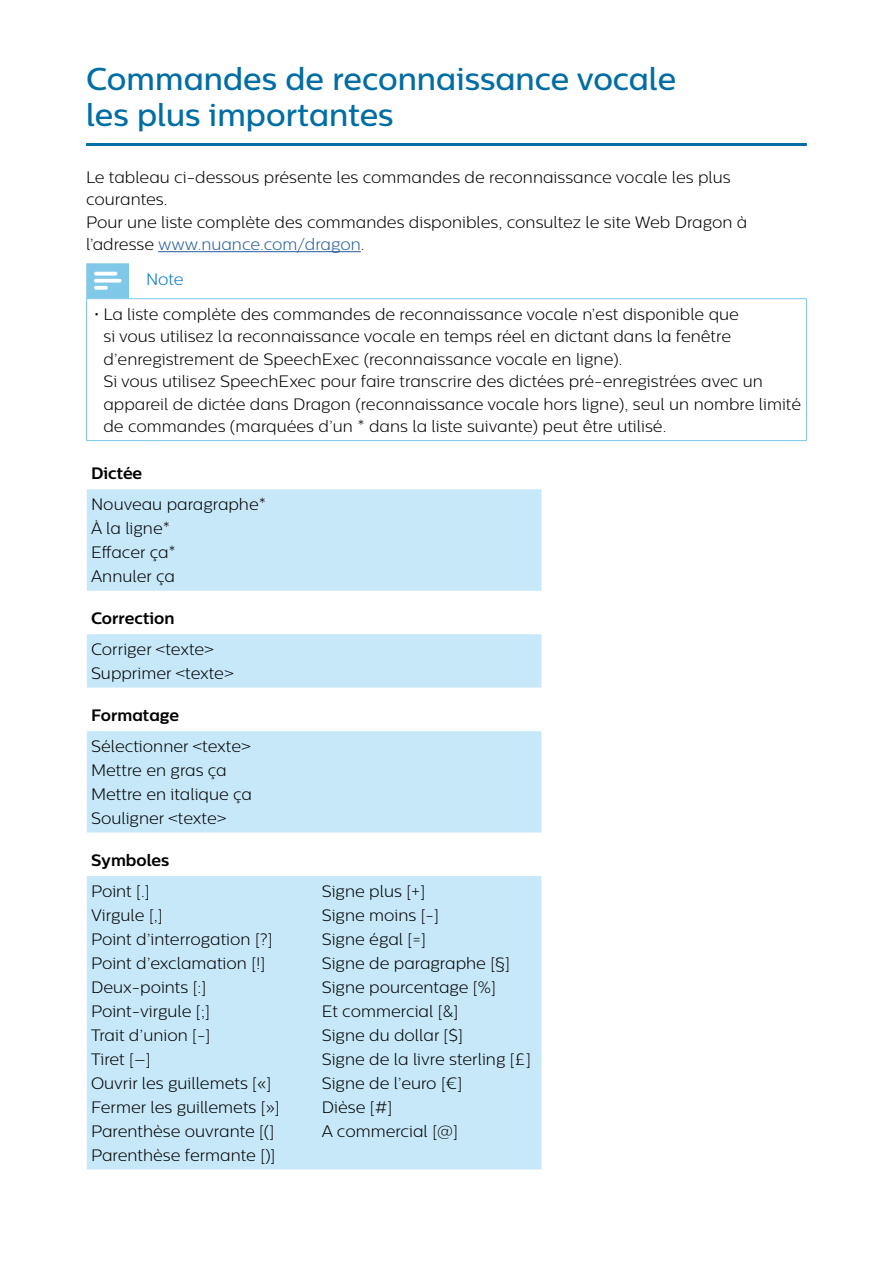
<style>
.page{position:relative;width:893px;height:1263px;background:#fff}
.page>*{position:absolute;margin:0;border:0;box-sizing:border-box;transform-origin:0 0}
.Kapitelüberschrift{font:500 31.5px/36px "Centrale Sans";color:#006da4}
.Fließtext_mit_Abstan{font:300 16.5px/22.5px "Centrale Sans";color:#000}
.Tabelle_Fliesstext{font:300 16.5px "Centrale Sans";color:#000}
.Tabelle_Fliesstext_h{font:700 16.5px "Centrale Sans";color:#000}
.Safety_Signalword{font:300 16.5px "Centrale Sans";color:#0079c1}
.s1{color:#275b9b}
</style>
<div class="page">
<hr style="left:86px;top:143px;width:721px;height:3px;background:#006da4">
<hr style="left:158px;top:251px;width:203px;height:1px;background:#275b9b">
<hr style="left:86px;top:299px;width:1px;height:141px;background:#7ec8ec">
<hr style="left:806px;top:299px;width:1px;height:141px;background:#7ec8ec">
<hr style="left:86px;top:440px;width:60px;height:1px;background:#7ec8ec">
<hr style="left:146px;top:440px;width:661px;height:1px;background:#7ec8ec">
<hr style="left:146px;top:298px;width:661px;height:1px;background:#7ec8ec">
<hr style="left:86px;top:298px;width:60px;height:1px;background:#7ec8ec">
<svg style="left:86px;top:263px;width:43px;height:35px;background:#95d1eb"></svg>
<svg style="left:87px;top:489px;width:454px;height:680px;fill:#c7e8f9"></svg>
<p class="Kapitelüberschrift" style="left:86px;top:60px;width:592px">Commandes de reconnaissance vocale les plus importantes</p>
<p class="Fließtext_mit_Abstan" style="left:86px;top:165px;width:663px">Le tableau ci-dessous présente les commandes de reconnaissance vocale les plus courantes.<br>Pour une liste complète des commandes disponibles, consultez le site Web Dragon à l’adresse <span class="s1">www.nuance.com/dragon</span>.</p>
<p class="Safety_Signalword" style="left:146px;top:270px;width:39px">Note</p>
<p class="Fließtext_mit_Abstan" style="left:103px;top:302px;width:699px;text-indent:-10px">• La liste complète des commandes de reconnaissance vocale n’est disponible que<br>si vous utilisez la reconnaissance vocale en temps réel en dictant dans la fenêtre d’enregistrement de SpeechExec (reconnaissance vocale en ligne).<br>Si vous utilisez SpeechExec pour faire transcrire des dictées pré-enregistrées avec un appareil de dictée dans Dragon (reconnaissance vocale hors ligne), seul un nombre limité de commandes (marquées d’un * dans la liste suivante) peut être utilisé.</p>
<p class="Tabelle_Fliesstext_h" style="left:91px;top:464px;width:53px">Dictée</p>
<p class="Tabelle_Fliesstext" style="left:91px;top:495px;width:176px">Nouveau paragraphe*</p>
<p class="Tabelle_Fliesstext" style="left:91px;top:519px;width:80px">À la ligne*</p>
<p class="Tabelle_Fliesstext" style="left:91px;top:543px;width:86px">Effacer ça*</p>
<p class="Tabelle_Fliesstext" style="left:91px;top:567px;width:85px">Annuler ça</p>
<p class="Tabelle_Fliesstext_h" style="left:91px;top:609px;width:85px">Correction</p>
<p class="Tabelle_Fliesstext" style="left:91px;top:640px;width:124px">Corriger &lt;texte&gt;</p>
<p class="Tabelle_Fliesstext" style="left:91px;top:664px;width:144px">Supprimer &lt;texte&gt;</p>
<p class="Tabelle_Fliesstext_h" style="left:91px;top:705px;width:90px">Formatage</p>
<p class="Tabelle_Fliesstext" style="left:91px;top:737px;width:161px">Sélectionner &lt;texte&gt;</p>
<p class="Tabelle_Fliesstext" style="left:91px;top:761px;width:137px">Mettre en gras ça</p>
<p class="Tabelle_Fliesstext" style="left:91px;top:785px;width:163px">Mettre en italique ça</p>
<p class="Tabelle_Fliesstext" style="left:91px;top:809px;width:137px">Souligner &lt;texte&gt;</p>
<p class="Tabelle_Fliesstext_h" style="left:91px;top:850px;width:80px">Symboles</p>
<p class="Tabelle_Fliesstext" style="left:91px;top:882px;width:60px">Point [.]</p>
<p class="Tabelle_Fliesstext" style="left:91px;top:906px;width:73px">Virgule [,]</p>
<p class="Tabelle_Fliesstext" style="left:91px;top:930px;width:183px">Point d’interrogation [?]</p>
<p class="Tabelle_Fliesstext" style="left:91px;top:954px;width:176px">Point d’exclamation [!]</p>
<p class="Tabelle_Fliesstext" style="left:91px;top:978px;width:117px">Deux-points [:]</p>
<p class="Tabelle_Fliesstext" style="left:91px;top:1002px;width:121px">Point-virgule [;]</p>
<p class="Tabelle_Fliesstext" style="left:91px;top:1026px;width:121px">Trait d’union [-]</p>
<p class="Tabelle_Fliesstext" style="left:91px;top:1050px;width:61px">Tiret [–]</p>
<p class="Tabelle_Fliesstext" style="left:91px;top:1074px;width:182px">Ouvrir les guillemets [«]</p>
<p class="Tabelle_Fliesstext" style="left:91px;top:1098px;width:190px">Fermer les guillemets [»]</p>
<p class="Tabelle_Fliesstext" style="left:91px;top:1122px;width:185px">Parenthèse ouvrante [(]</p>
<p class="Tabelle_Fliesstext" style="left:91px;top:1146px;width:186px">Parenthèse fermante [)]</p>
<p class="Tabelle_Fliesstext" style="left:322px;top:882px;width:105px">Signe plus [+]</p>
<p class="Tabelle_Fliesstext" style="left:322px;top:906px;width:119px">Signe moins [-]</p>
<p class="Tabelle_Fliesstext" style="left:322px;top:930px;width:106px">Signe égal [=]</p>
<p class="Tabelle_Fliesstext" style="left:322px;top:954px;width:190px">Signe de paragraphe [§]</p>
<p class="Tabelle_Fliesstext" style="left:322px;top:978px;width:176px">Signe pourcentage [%]</p>
<p class="Tabelle_Fliesstext" style="left:322px;top:1002px;width:138px">Et commercial [&amp;]</p>
<p class="Tabelle_Fliesstext" style="left:322px;top:1026px;width:143px">Signe du dollar [$]</p>
<p class="Tabelle_Fliesstext" style="left:322px;top:1050px;width:211px">Signe de la livre sterling [£]</p>
<p class="Tabelle_Fliesstext" style="left:322px;top:1074px;width:142px">Signe de l’euro [€]</p>
<p class="Tabelle_Fliesstext" style="left:322px;top:1098px;width:72px">Dièse [#]</p>
<p class="Tabelle_Fliesstext" style="left:322px;top:1122px;width:138px">A commercial [@]</p>
</div>
